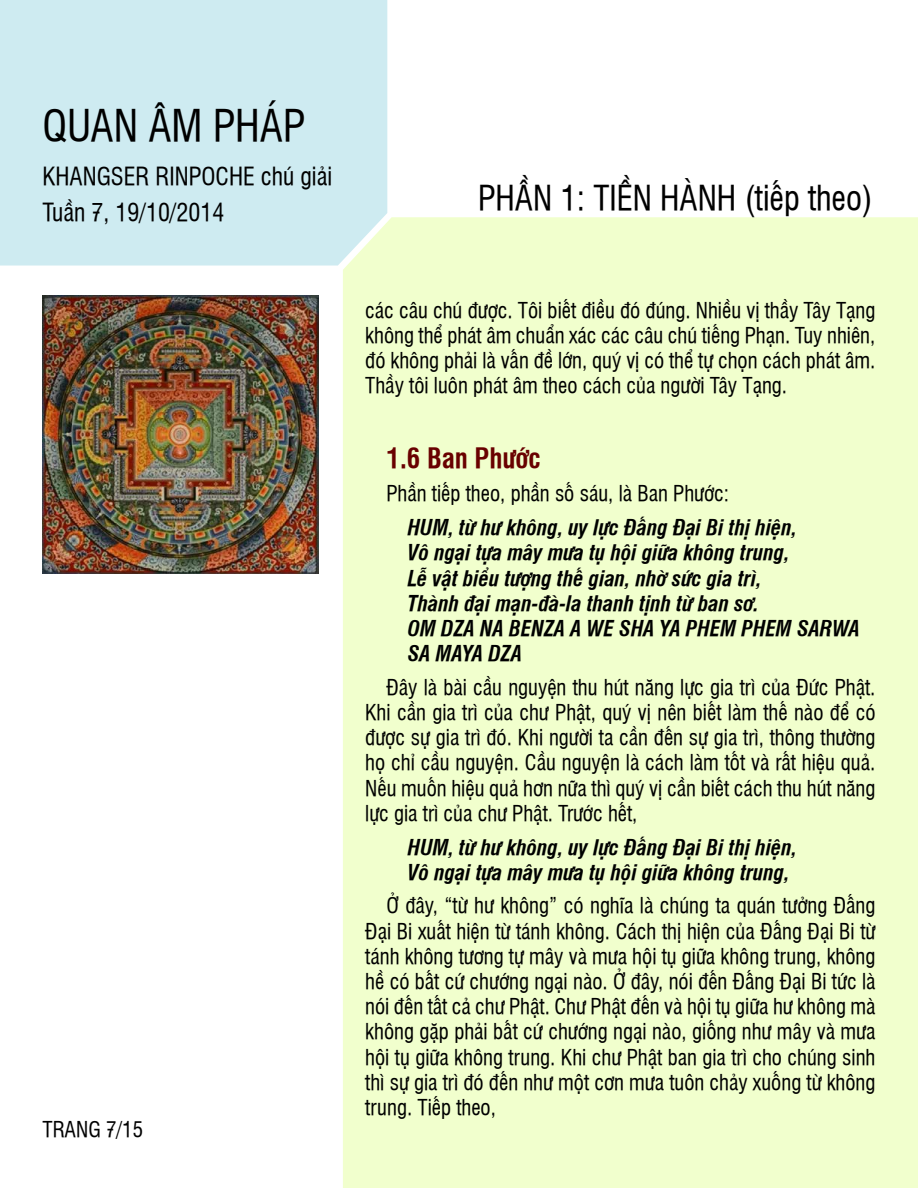
<style>
.page{position:relative;width:918px;height:1188px;background:#fff}
.page>*{position:absolute;margin:0;border:0;box-sizing:border-box;transform-origin:0 0}
.t1{font:42px "UVN Hong Ha Hep";color:#000}
.t2{font:33px "UVN Hong Ha Hep";color:#000}
.t3{font:700 27px "UVN Hong Ha Hep";color:#690000}
.t4{font:24px/36px "UVN Hong Ha Hep";color:#000}
.t5{font:21px/25.2px "UVN Hong Ha Hep";color:#000;text-align:justify}
.t6{font:italic 700 21px/25.2px "UVN Hong Ha Hep";color:#000}
</style>
<div class="page">
<div style="left:343px;top:217px;width:575px;height:971px;background:#f1ffcd"></div>
<div style="left:0;top:0;width:387px;height:266px;background:#ceebf1"></div>
<img style="left:43px;top:295px;width:276px;height:279px">
<h1 class="t1" style="left:43px;top:96px;width:264px">QUAN ÂM PHÁP</h1>
<p class="t4" style="left:43px;top:157px;width:291px">KHANGSER RINPOCHE chú giải<br>Tuần 7, 19/10/2014</p>
<h2 class="t2" style="left:478px;top:174px;width:396px">PHẦN 1: TIỀN HÀNH (tiếp theo)</h2>
<p class="t5" style="left:43px;top:1116px;width:102px">TRANG 7/15</p>
<p class="t5" style="left:365px;top:296px;width:512px">các câu chú được. Tôi biết điều đó đúng. Nhiều vị thầy Tây Tạng không thể phát âm chuẩn xác các câu chú tiếng Phạn. Tuy nhiên, đó không phải là vấn đề lớn, quý vị có thể tự chọn cách phát âm.<br>Thầy tôi luôn phát âm theo cách của người Tây Tạng.</p>
<p class="t3" style="left:387px;top:438px;width:156px">1.6 Ban Phước</p>
<p class="t5" style="left:387px;top:480px;width:344px">Phần tiếp theo, phần số sáu, là Ban Phước:</p>
<p class="t6" style="left:408px;top:514px;width:454px">HUM, từ hư không, uy lực Đấng Đại Bi thị hiện,<br>Vô ngại tựa mây mưa tụ hội giữa không trung,<br>Lễ vật biểu tượng thế gian, nhờ sức gia trì,<br>Thành đại mạn-đà-la thanh tịnh từ ban sơ.<br>OM DZA NA BENZA A WE SHA YA PHEM PHEM SARWA SA MAYA DZA</p>
<p class="t5" style="left:365px;top:674px;width:512px;text-indent:21px">Đây là bài cầu nguyện thu hút năng lực gia trì của Đức Phật.<br>Khi cần gia trì của chư Phật, quý vị nên biết làm thế nào để có được sự gia trì đó. Khi người ta cần đến sự gia trì, thông thường họ chỉ cầu nguyện. Cầu nguyện là cách làm tốt và rất hiệu quả.<br>Nếu muốn hiệu quả hơn nữa thì quý vị cần biết cách thu hút năng lực gia trì của chư Phật. Trước hết,</p>
<p class="t6" style="left:408px;top:833px;width:391px">HUM, từ hư không, uy lực Đấng Đại Bi thị hiện,<br>Vô ngại tựa mây mưa tụ hội giữa không trung,</p>
<p class="t5" style="left:365px;top:892px;width:512px;text-indent:21px">Ở đây, “từ hư không” có nghĩa là chúng ta quán tưởng Đấng Đại Bi xuất hiện từ tánh không. Cách thị hiện của Đấng Đại Bi từ tánh không tương tự mây và mưa hội tụ giữa không trung, không hề có bất cứ chướng ngại nào. Ở đây, nói đến Đấng Đại Bi tức là nói đến tất cả chư Phật. Chư Phật đến và hội tụ giữa hư không mà không gặp phải bất cứ chướng ngại nào, giống như mây và mưa hội tụ giữa không trung. Khi chư Phật ban gia trì cho chúng sinh thì sự gia trì đó đến như một cơn mưa tuôn chảy xuống từ không trung. Tiếp theo,</p>
</div>
